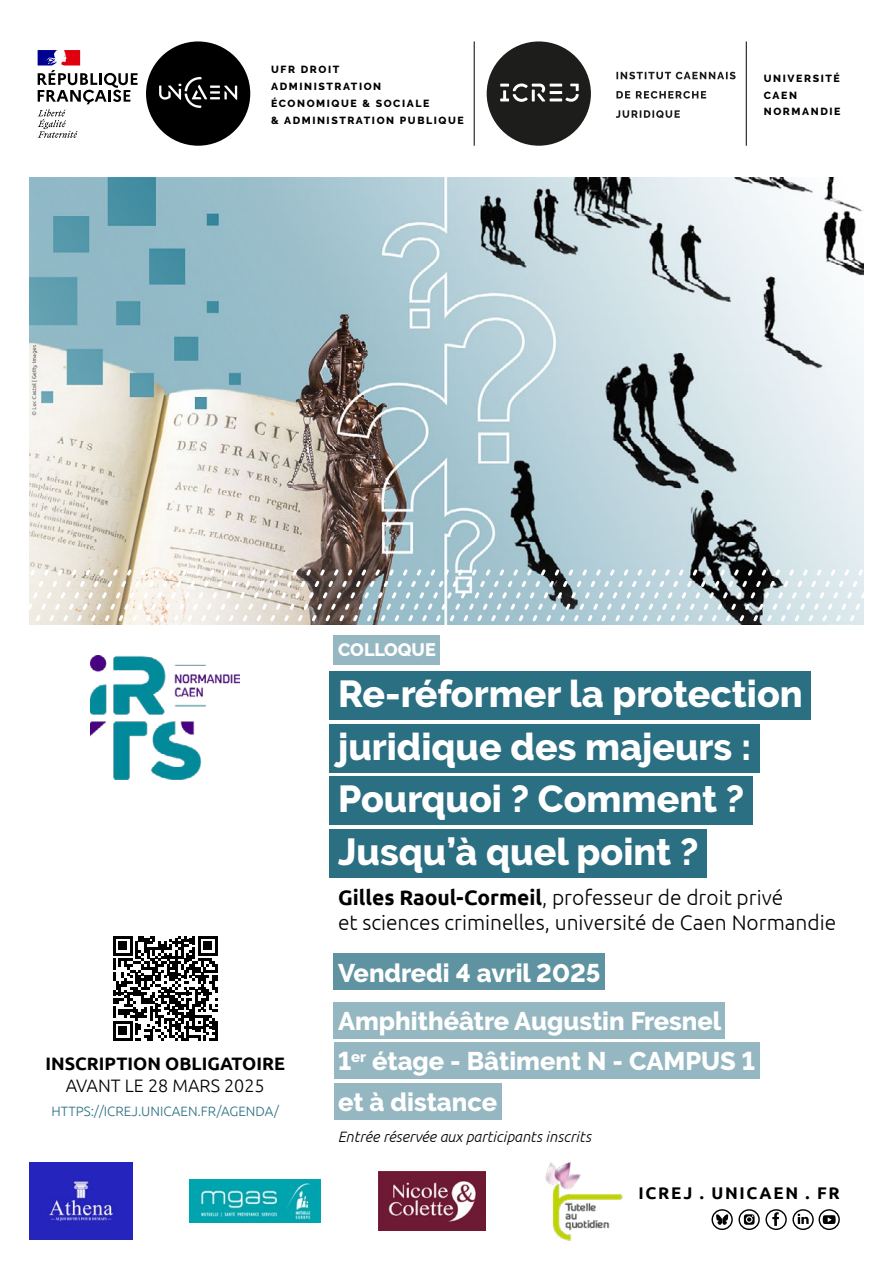
<style>
.page{position:relative;width:893px;height:1263px;background:#fff}
.page>*{position:absolute;margin:0;border:0;box-sizing:border-box;transform-origin:0 0}
.t1{font:800 37.5px/52.5px "Raleway";color:#fff}
.t2{font:800 25.5px/40.5px "Raleway";color:#fff}
.t3{font:300 21px/25.2px "Ubuntu";color:#000}
.t4{font:700 18px "Ubuntu";color:#000}
.t5{font:300 18px "Ubuntu";color:#000}
.t6{font:800 18px "Raleway";color:#fff}
.t7{font:700 16.95px "Ubuntu";letter-spacing:.1em;color:#000}
.t8{font:italic 300 15px "Ubuntu";color:#000}
.t9{font:300 13.5px "Ubuntu";color:#2b6f82}
.t10{font:800 10.35px/16.8px "Raleway";letter-spacing:.15em;color:#000}
.s1{font-weight:700}
</style>
<div class="page">
<svg style="left:146px;top:41px;width:104px;height:105px"></svg>
<hr style="left:746px;top:41px;width:1px;height:105px;background:#000">
<svg style="left:38px;top:50px;width:100px;height:88px"></svg>
<svg style="left:487px;top:41px;width:249px;height:105px"></svg>
<hr style="left:474px;top:41px;width:1px;height:105px;background:#000">
<div style="left:711px;top:1209px;width:22px;height:21px;border:1px solid #000;border-radius:50%"></div>
<svg style="left:772px;top:1212px;width:7px;height:14px"></svg>
<div style="left:765px;top:1209px;width:22px;height:21px;border:1px solid #000;border-radius:50%"></div>
<div style="left:792px;top:1209px;width:22px;height:21px;border:1px solid #000;border-radius:50%"></div>
<svg style="left:798px;top:1214px;width:11px;height:10px"></svg>
<div style="left:738px;top:1209px;width:22px;height:21px;border:1px solid #000;border-radius:50%"></div>
<svg style="left:744px;top:1214px;width:11px;height:11px"></svg>
<div style="left:818px;top:1209px;width:22px;height:21px;border:1px solid #000;border-radius:50%"></div>
<svg style="left:823px;top:1215px;width:13px;height:9px"></svg>
<svg style="left:716px;top:1214px;width:12px;height:11px"></svg>
<img style="left:30px;top:178px;width:833px;height:388px">
<svg style="left:30px;top:566px;width:833px;height:59px;background:#bac3c3"></svg>
<img style="left:91px;top:656px;width:149px;height:124px">
<svg style="left:113px;top:936px;width:105px;height:105px"></svg>
<hr style="left:215px;top:1021px;width:3px;height:20px;background:#000">
<img style="left:30px;top:1162px;width:102px;height:77px">
<img style="left:545px;top:1162px;width:78px;height:79px">
<img style="left:378px;top:1171px;width:107px;height:59px">
<img style="left:189px;top:1179px;width:132px;height:43px">
<div style="left:330px;top:672px;width:481px;height:48px;background:#2b6f82"></div>
<div style="left:330px;top:724px;width:430px;height:48px;background:#2b6f82"></div>
<div style="left:330px;top:777px;width:423px;height:48px;background:#2b6f82"></div>
<div style="left:330px;top:829px;width:377px;height:48px;background:#2b6f82"></div>
<div style="left:334px;top:1002px;width:391px;height:36px;background:#95b7c1"></div>
<div style="left:334px;top:1042px;width:425px;height:37px;background:#95b7c1"></div>
<div style="left:334px;top:1083px;width:168px;height:36px;background:#95b7c1"></div>
<div style="left:334px;top:953px;width:271px;height:37px;background:#6093a1"></div>
<div style="left:334px;top:635px;width:106px;height:29px;background:#95b7c1"></div>
<p class="t10" style="left:271px;top:61px;width:194px">UFR DROIT<br>ADMINISTRATION<br>ÉCONOMIQUE &amp; SOCIALE<br>&amp; ADMINISTRATION PUBLIQUE</p>
<p class="t6" style="left:338px;top:639px;width:99px">COLLOQUE</p>
<p class="t10" style="left:764px;top:70px;width:78px">UNIVERSITÉ<br>CAEN<br>NORMANDIE</p>
<h1 class="t1" style="left:338px;top:668px;width:466px">Re-réformer la protection juridique des majeurs :<br>Pourquoi ? Comment ?<br>Jusqu’à quel point ?</h1>
<p class="t3" style="left:338px;top:884px;width:500px"><span class="s1">Gilles Raoul-Cormeil</span>, professeur de droit privé<br>et sciences criminelles, université de Caen Normandie</p>
<p class="t4" style="left:45px;top:1053px;width:241px">INSCRIPTION OBLIGATOIRE</p>
<p class="t5" style="left:66px;top:1074px;width:201px">AVANT LE 28 MARS 2025</p>
<p class="t9" style="left:51px;top:1103px;width:229px">HTTPS://ICREJ.UNICAEN.FR/AGENDA/</p>
<p class="t2" style="left:338px;top:952px;width:264px">Vendredi 4 avril 2025</p>
<p class="t2" style="left:338px;top:1001px;width:419px">Amphithéâtre Augustin Fresnel<br>1<sup>er</sup> étage - Bâtiment N - CAMPUS 1 et à distance</p>
<p class="t8" style="left:338px;top:1127px;width:255px">Entrée réservée aux participants inscrits</p>
<p class="t7" style="left:638px;top:1183px;width:203px">ICREJ . UNICAEN . FR</p>
</div>
